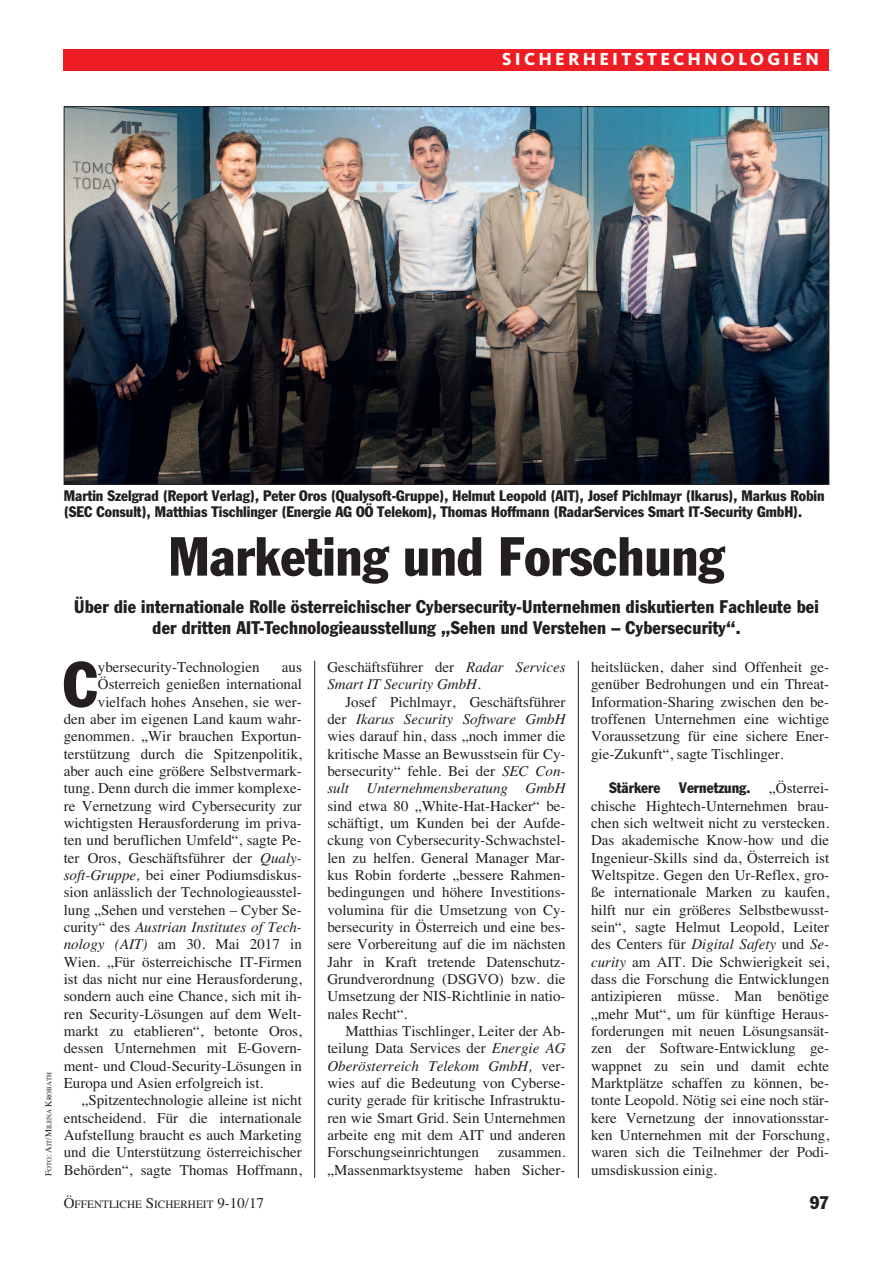
<style>
.page{position:relative;width:893px;height:1263px;background:#fff}
.page>*{position:absolute;margin:0;border:0;box-sizing:border-box;transform-origin:0 0}
.t1{font:condensed 62.7px "Franklin Gothic";color:#231f20}
.t2{font:condensed 54px "Franklin Gothic";color:#231f20}
.t3{font:condensed 18px/21.6px "Franklin Gothic";letter-spacing:.01em;color:#231f20;text-align:center}
.t4{font:800 18px "Kievit";letter-spacing:.175em;color:#fff}
.t5{font:15px/17.4px "Times";color:#231f20;text-align:justify}
.t6{font:condensed 15px/15.8px "Franklin Gothic";color:#231f20}
.t7{font:italic 15px/17.4px "Times";color:#231f20}
.t8{font:11.25px "Times";color:#231f20}
.t9{font:6.75px "Times";color:#231f20}
.s1{font-size:9px}
.s2{font-style:italic}
.s3{font-style:normal}
.s4{font-family:"Times";font-stretch:normal}
.s5{font-size:15px}
</style>
<div class="page">
<hr style="left:314px;top:661px;width:1px;height:517px;background:#231f20">
<div style="left:64px;top:49px;width:765px;height:21px;background:#ee1d23"></div>
<hr style="left:578px;top:661px;width:1px;height:517px;background:#231f20">
<img style="left:66px;top:108px;width:761px;height:375px">
<p class="t4" style="left:502px;top:53px;width:318px">SICHERHEITSTECHNOLOGIEN</p>
<p class="t9" style="left:45px;top:1176px;width:105px;rotate:-90deg"><span class="s1">F</span>OTO<span class="s1">: A</span>IT<span class="s1">/M</span>ILENA <span class="s1">K</span>ROBATH</p>
<p class="t6" style="left:64px;top:489px;width:762px">Martin Szelgrad (Report Verlag), Peter Oros (Qualysoft-Gruppe), Helmut Leopold (AIT), Josef Pichlmayr (Ikarus), Markus Robin (SEC Consult), Matthias Tischlinger (Energie AG OÖ Telekom), Thomas Hoffmann (RadarServices Smart IT-Security GmbH).</p>
<h2 class="t2" style="left:169px;top:537px;width:557px">Marketing und Forschung</h2>
<p class="t3" style="left:74px;top:597px;width:746px">Über die internationale Rolle österreichischer Cybersecurity-Unternehmen diskutierten Fachleute bei der dritten AIT-Technologieausstellung „Sehen und Verstehen – Cybersecurity“.</p>
<h1 class="t1" style="left:63px;top:662px;width:36px">C</h1>
<p class="t5" style="left:98px;top:658px;width:163px">ybersecurity-Technologien</p>
<p class="t5" style="left:282px;top:658px;width:21px">aus</p>
<p class="t5" style="left:98px;top:675px;width:205px">Österreich genießen international</p>
<p class="t5" style="left:98px;top:693px;width:205px">vielfach hohes Ansehen, sie wer-</p>
<p class="t5" style="left:64px;top:710px;width:240px">den aber im eigenen Land kaum wahr-</p>
<p class="t5" style="left:64px;top:727px;width:240px">genommen. „Wir brauchen Exportun-</p>
<p class="t5" style="left:64px;top:745px;width:240px">terstützung durch die Spitzenpolitik,</p>
<p class="t5" style="left:64px;top:762px;width:240px">aber auch eine größere Selbstvermark-</p>
<p class="t5" style="left:64px;top:779px;width:240px">tung. Denn durch die immer komplexe-</p>
<p class="t5" style="left:64px;top:797px;width:240px">re Vernetzung wird Cybersecurity zur</p>
<p class="t5" style="left:64px;top:814px;width:240px">wichtigsten Herausforderung im priva-</p>
<p class="t5" style="left:64px;top:831px;width:240px">ten und beruflichen Umfeld“, sagte Pe-</p>
<p class="t5" style="left:64px;top:849px;width:240px">ter Oros, Geschäftsführer der <span class="s2">Qualy-</span></p>
<p class="t5" style="left:64px;top:866px;width:240px"><span class="s2">soft-Gruppe,</span> bei einer Podiumsdiskus-</p>
<p class="t5" style="left:64px;top:883px;width:240px">sion anlässlich der Technologieausstel-</p>
<p class="t5" style="left:64px;top:901px;width:240px">lung „Sehen und verstehen – Cyber Se-</p>
<p class="t7" style="left:64px;top:918px;width:240px"><span class="s3">curity“ des</span> Austrian Institutes of Tech-</p>
<p class="t5" style="left:64px;top:935px;width:240px"><span class="s2">nology (AIT)</span> am 30. Mai 2017 in</p>
<p class="t5" style="left:64px;top:953px;width:240px">Wien. „Für österreichische IT-Firmen</p>
<p class="t5" style="left:64px;top:970px;width:240px">ist das nicht nur eine Herausforderung,</p>
<p class="t5" style="left:64px;top:987px;width:240px">sondern auch eine Chance, sich mit ih-</p>
<p class="t5" style="left:64px;top:1005px;width:240px">ren Security-Lösungen auf dem Welt-</p>
<p class="t5" style="left:64px;top:1022px;width:240px">markt zu etablieren“, betonte Oros,</p>
<p class="t5" style="left:64px;top:1039px;width:240px">dessen Unternehmen mit E-Govern-</p>
<p class="t5" style="left:64px;top:1057px;width:240px">ment- und Cloud-Security-Lösungen in</p>
<p class="t5" style="left:64px;top:1074px;width:201px">Europa und Asien erfolgreich ist.</p>
<p class="t5" style="left:82px;top:1091px;width:222px">„Spitzentechnologie alleine ist nicht</p>
<p class="t5" style="left:64px;top:1109px;width:240px">entscheidend. Für die internationale</p>
<p class="t5" style="left:64px;top:1126px;width:240px">Aufstellung braucht es auch Marketing</p>
<p class="t5" style="left:64px;top:1143px;width:240px">und die Unterstützung österreichischer</p>
<p class="t5" style="left:64px;top:1161px;width:240px">Behörden“, sagte Thomas Hoffmann,</p>
<p class="t7" style="left:327px;top:658px;width:240px"><span class="s3">Geschäftsführer der</span> Radar Services<br>Smart IT Security GmbH.</p>
<p class="t5" style="left:327px;top:693px;width:240px;text-indent:18px">Josef Pichlmayr, Geschäftsführer der <span class="s2">Ikarus Security Software GmbH </span>wies darauf hin, dass „noch immer die kritische Masse an Bewusstsein für Cy&shy;bersecurity“ fehle. Bei der <span class="s2">SEC Con&shy;sult Unternehmensberatung GmbH</span></p>
<p class="t5" style="left:327px;top:797px;width:240px">sind etwa 80 „White-Hat-Hacker“ be&shy;schäftigt, um Kunden bei der Aufde&shy;ckung von Cybersecurity-Schwachstel&shy;len zu helfen. General Manager Mar&shy;kus Robin forderte „bessere Rahmen&shy;bedingungen und höhere Investitions&shy;volumina für die Umsetzung von Cy&shy;bersecurity in Österreich und eine bes&shy;sere Vorbereitung auf die im nächsten Jahr in Kraft tretende Datenschutz-Grundverordnung (DSGVO) bzw. die Umsetzung der NIS-Richtlinie in natio&shy;nales Recht“.</p>
<p class="t5" style="left:327px;top:1022px;width:240px;text-indent:18px">Matthias Tischlinger, Leiter der Ab&shy;teilung Data Services der <span class="s2">Energie AG Oberösterreich Telekom GmbH,</span> ver&shy;wies auf die Bedeutung von Cyberse&shy;curity gerade für kritische Infrastruktu&shy;ren wie Smart Grid. Sein Unternehmen arbeite eng mit dem AIT und anderen Forschungseinrichtungen zusammen. „Massenmarktsysteme haben Sicher-</p>
<p class="t5" style="left:591px;top:658px;width:240px">heitslücken, daher sind Offenheit ge&shy;genüber Bedrohungen und ein Threat-Information-Sharing zwischen den be&shy;troffenen Unternehmen eine wichtige Voraussetzung für eine sichere Ener&shy;gie-Zukunft“, sagte Tischlinger.</p>
<p class="t6" style="left:609px;top:781px;width:222px">Stärkere Vernetzung. <span class="s4">„Österrei-</span></p>
<p class="t5" style="left:591px;top:797px;width:240px">chische Hightech-Unternehmen brau&shy;chen sich weltweit nicht zu verstecken.<br>Das akademische Know-how und die Ingenieur-Skills sind da, Österreich ist Weltspitze. Gegen den Ur-Reflex, gro&shy;ße internationale Marken zu kaufen, hilft nur ein größeres Selbstbewusst&shy;sein“, sagte Helmut Leopold, Leiter des Centers für <span class="s2">Digital Safety</span> und <span class="s2">Se&shy;curity</span> am AIT. Die Schwierigkeit sei, dass die Forschung die Entwicklungen antizipieren müsse. Man benötige „mehr Mut“, um für künftige Heraus&shy;forderungen mit neuen Lösungsansät&shy;zen der Software-Entwicklung ge&shy;wappnet zu sein und damit echte Marktplätze schaffen zu können, be&shy;tonte Leopold. Nötig sei eine noch stär&shy;kere Vernetzung der innovationsstar&shy;ken Unternehmen mit der Forschung, waren sich die Teilnehmer der Podi&shy;umsdiskussion einig.</p>
<p class="t8" style="left:64px;top:1198px;width:202px"><span class="s5">Ö</span>FFENTLICHE <span class="s5">S</span>ICHERHEIT <span class="s5">9-10/17</span></p>
<p class="t3" style="left:810px;top:1193px;width:21px">97</p>
</div>
